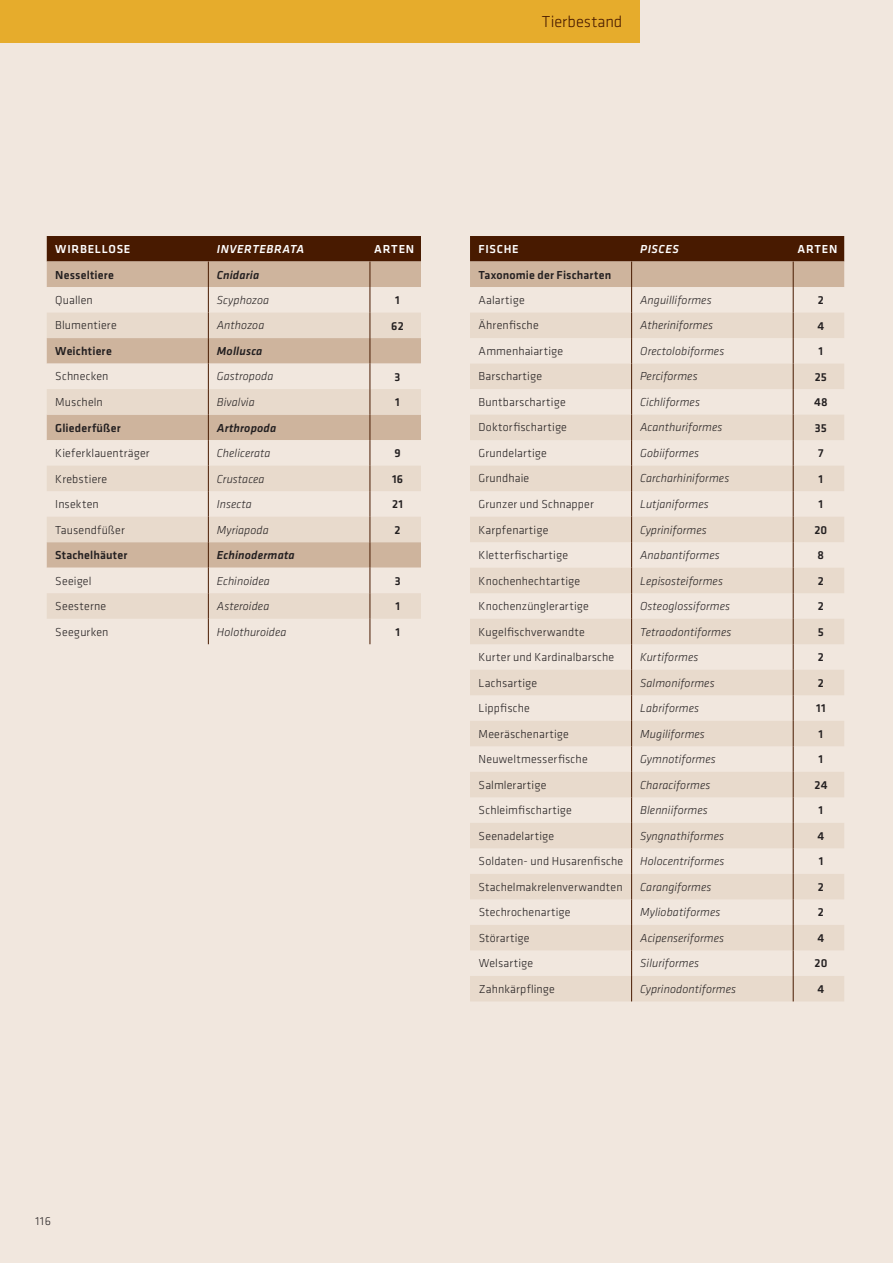
<style>
.page{position:relative;width:893px;height:1263px;background:#f1e7de}
.page>*{position:absolute;margin:0;border:0;box-sizing:border-box;transform-origin:0 0}
.t1{font:300 16.5px "Klavika";color:#481a00}
.t2{font:300 12px "Klavika";letter-spacing:.01em;color:#231f20}
.t3{font:italic 300 12px "Klavika";letter-spacing:.01em;color:#231f20}
.t4{font:500 12px "Klavika";letter-spacing:.015em;color:#231f20}
.t5{font:italic 500 12px "Klavika";letter-spacing:.015em;color:#231f20}
.t6{font:500 12px "Klavika";letter-spacing:.06em;color:#fff}
.t7{font:italic 500 12px "Klavika";letter-spacing:.05em;color:#fff}
</style>
<div class="page">
<svg style="left:470px;top:236px;width:374px;height:765px"></svg>
<svg style="left:47px;top:236px;width:374px;height:408px"></svg>
<div style="left:0;top:0;width:639px;height:43px;background:#e6ac2c"></div>
<h1 class="t1" style="left:542px;top:13px;width:82px">Tierbestand</h1>
<p class="t6" style="left:55px;top:243px;width:77px">WIRBELLOSE</p>
<p class="t7" style="left:217px;top:242px;width:89px">INVERTEBRATA</p>
<p class="t6" style="left:374px;top:243px;width:41px">ARTEN</p>
<p class="t4" style="left:55px;top:268px;width:60px">Nesseltiere</p>
<p class="t5" style="left:217px;top:268px;width:44px">Cnidaria</p>
<p class="t2" style="left:55px;top:294px;width:39px">Quallen</p>
<p class="t3" style="left:217px;top:294px;width:54px">Scyphozoa</p>
<p class="t4" style="left:395px;top:294px;width:6px">1</p>
<p class="t2" style="left:55px;top:319px;width:63px">Blumentiere</p>
<p class="t3" style="left:217px;top:319px;width:49px">Anthozoa</p>
<p class="t4" style="left:391px;top:319px;width:14px">62</p>
<p class="t4" style="left:55px;top:345px;width:58px">Weichtiere</p>
<p class="t5" style="left:217px;top:344px;width:47px">Mollusca</p>
<p class="t2" style="left:55px;top:370px;width:55px">Schnecken</p>
<p class="t3" style="left:217px;top:370px;width:58px">Gastropoda</p>
<p class="t4" style="left:395px;top:370px;width:7px">3</p>
<p class="t2" style="left:55px;top:396px;width:49px">Muscheln</p>
<p class="t3" style="left:217px;top:396px;width:39px">Bivalvia</p>
<p class="t4" style="left:395px;top:396px;width:6px">1</p>
<p class="t4" style="left:55px;top:421px;width:67px">Gliederfüßer</p>
<p class="t5" style="left:217px;top:421px;width:61px">Arthropoda</p>
<p class="t2" style="left:55px;top:447px;width:96px">Kieferklauenträger</p>
<p class="t3" style="left:217px;top:447px;width:55px">Chelicerata</p>
<p class="t4" style="left:394px;top:447px;width:8px">9</p>
<p class="t2" style="left:55px;top:472px;width:54px">Krebstiere</p>
<p class="t3" style="left:217px;top:472px;width:49px">Crustacea</p>
<p class="t4" style="left:392px;top:472px;width:13px">16</p>
<p class="t2" style="left:55px;top:498px;width:45px">Insekten</p>
<p class="t3" style="left:217px;top:498px;width:36px">Insecta</p>
<p class="t4" style="left:392px;top:498px;width:13px">21</p>
<p class="t2" style="left:55px;top:523px;width:71px">Tausendfüßer</p>
<p class="t3" style="left:217px;top:523px;width:53px">Myriapoda</p>
<p class="t4" style="left:395px;top:523px;width:8px">2</p>
<p class="t4" style="left:55px;top:549px;width:74px">Stachelhäuter</p>
<p class="t5" style="left:217px;top:549px;width:79px">Echinodermata</p>
<p class="t2" style="left:55px;top:574px;width:38px">Seeigel</p>
<p class="t3" style="left:217px;top:574px;width:55px">Echinoidea</p>
<p class="t4" style="left:395px;top:574px;width:7px">3</p>
<p class="t2" style="left:55px;top:600px;width:52px">Seesterne</p>
<p class="t3" style="left:217px;top:600px;width:54px">Asteroidea</p>
<p class="t4" style="left:395px;top:600px;width:6px">1</p>
<p class="t2" style="left:55px;top:625px;width:55px">Seegurken</p>
<p class="t3" style="left:217px;top:625px;width:71px">Holothuroidea</p>
<p class="t4" style="left:395px;top:625px;width:6px">1</p>
<p class="t6" style="left:478px;top:243px;width:42px">FISCHE</p>
<p class="t7" style="left:640px;top:242px;width:40px">PISCES</p>
<p class="t6" style="left:797px;top:243px;width:41px">ARTEN</p>
<p class="t4" style="left:478px;top:268px;width:134px">Taxonomie der Fischarten</p>
<p class="t2" style="left:478px;top:294px;width:48px">Aalartige</p>
<p class="t3" style="left:640px;top:294px;width:73px">Anguilliformes</p>
<p class="t4" style="left:818px;top:294px;width:8px">2</p>
<p class="t2" style="left:479px;top:319px;width:62px">Ährenfische</p>
<p class="t3" style="left:640px;top:319px;width:75px">Atheriniformes</p>
<p class="t4" style="left:817px;top:319px;width:8px">4</p>
<p class="t2" style="left:479px;top:345px;width:86px">Ammenhaiartige</p>
<p class="t3" style="left:640px;top:345px;width:86px">Orectolobiformes</p>
<p class="t4" style="left:818px;top:345px;width:6px">1</p>
<p class="t2" style="left:479px;top:370px;width:65px">Barschartige</p>
<p class="t3" style="left:640px;top:370px;width:59px">Perciformes</p>
<p class="t4" style="left:815px;top:370px;width:14px">25</p>
<p class="t2" style="left:479px;top:396px;width:89px">Buntbarschartige</p>
<p class="t3" style="left:640px;top:396px;width:61px">Cichliformes</p>
<p class="t4" style="left:814px;top:396px;width:15px">48</p>
<p class="t2" style="left:479px;top:421px;width:90px">Doktorfischartige</p>
<p class="t3" style="left:640px;top:421px;width:84px">Acanthuriformes</p>
<p class="t4" style="left:815px;top:421px;width:14px">35</p>
<p class="t2" style="left:479px;top:447px;width:70px">Grundelartige</p>
<p class="t3" style="left:640px;top:447px;width:60px">Gobiiformes</p>
<p class="t4" style="left:818px;top:447px;width:7px">7</p>
<p class="t2" style="left:479px;top:472px;width:52px">Grundhaie</p>
<p class="t3" style="left:640px;top:472px;width:91px">Carcharhiniformes</p>
<p class="t4" style="left:819px;top:472px;width:6px">1</p>
<p class="t2" style="left:479px;top:498px;width:117px">Grunzer und Schnapper</p>
<p class="t3" style="left:640px;top:498px;width:70px">Lutjaniformes</p>
<p class="t4" style="left:819px;top:498px;width:6px">1</p>
<p class="t2" style="left:479px;top:523px;width:71px">Karpfenartige</p>
<p class="t3" style="left:640px;top:523px;width:68px">Cypriniformes</p>
<p class="t4" style="left:814px;top:523px;width:14px">20</p>
<p class="t2" style="left:479px;top:549px;width:91px">Kletterfischartige</p>
<p class="t3" style="left:640px;top:549px;width:81px">Anabantiformes</p>
<p class="t4" style="left:818px;top:549px;width:8px">8</p>
<p class="t2" style="left:479px;top:574px;width:103px">Knochenhechtartige</p>
<p class="t3" style="left:640px;top:574px;width:84px">Lepisosteiformes</p>
<p class="t4" style="left:818px;top:574px;width:8px">2</p>
<p class="t2" style="left:479px;top:600px;width:112px">Knochenzünglerartige</p>
<p class="t3" style="left:640px;top:600px;width:91px">Osteoglossiformes</p>
<p class="t4" style="left:818px;top:600px;width:8px">2</p>
<p class="t2" style="left:479px;top:625px;width:108px">Kugelfischverwandte</p>
<p class="t3" style="left:640px;top:625px;width:93px">Tetraodontiformes</p>
<p class="t4" style="left:818px;top:625px;width:8px">5</p>
<p class="t2" style="left:479px;top:651px;width:137px">Kurter und Kardinalbarsche</p>
<p class="t3" style="left:640px;top:651px;width:60px">Kurtiformes</p>
<p class="t4" style="left:818px;top:651px;width:8px">2</p>
<p class="t2" style="left:479px;top:676px;width:60px">Lachsartige</p>
<p class="t3" style="left:640px;top:676px;width:76px">Salmoniformes</p>
<p class="t4" style="left:818px;top:676px;width:8px">2</p>
<p class="t2" style="left:479px;top:702px;width:53px">Lippfische</p>
<p class="t3" style="left:640px;top:702px;width:60px">Labriformes</p>
<p class="t4" style="left:816px;top:702px;width:11px">11</p>
<p class="t2" style="left:479px;top:727px;width:92px">Meeräschenartige</p>
<p class="t3" style="left:640px;top:727px;width:66px">Mugiliformes</p>
<p class="t4" style="left:819px;top:727px;width:6px">1</p>
<p class="t2" style="left:479px;top:753px;width:111px">Neuweltmesserfische</p>
<p class="t3" style="left:640px;top:753px;width:77px">Gymnotiformes</p>
<p class="t4" style="left:819px;top:753px;width:6px">1</p>
<p class="t2" style="left:479px;top:778px;width:69px">Salmlerartige</p>
<p class="t3" style="left:640px;top:778px;width:72px">Characiformes</p>
<p class="t4" style="left:814px;top:778px;width:15px">24</p>
<p class="t2" style="left:479px;top:804px;width:95px">Schleimfischartige</p>
<p class="t3" style="left:640px;top:804px;width:69px">Blenniiformes</p>
<p class="t4" style="left:819px;top:804px;width:6px">1</p>
<p class="t2" style="left:479px;top:829px;width:77px">Seenadelartige</p>
<p class="t3" style="left:640px;top:829px;width:85px">Syngnathiformes</p>
<p class="t4" style="left:818px;top:829px;width:8px">4</p>
<p class="t2" style="left:479px;top:855px;width:146px">Soldaten- und Husarenfische</p>
<p class="t3" style="left:640px;top:855px;width:86px">Holocentriformes</p>
<p class="t4" style="left:819px;top:855px;width:6px">1</p>
<p class="t2" style="left:479px;top:880px;width:145px">Stachelmakrelenverwandten</p>
<p class="t3" style="left:640px;top:880px;width:73px">Carangiformes</p>
<p class="t4" style="left:818px;top:880px;width:8px">2</p>
<p class="t2" style="left:479px;top:906px;width:93px">Stechrochenartige</p>
<p class="t3" style="left:640px;top:906px;width:82px">Myliobatiformes</p>
<p class="t4" style="left:818px;top:906px;width:8px">2</p>
<p class="t2" style="left:479px;top:931px;width:53px">Störartige</p>
<p class="t3" style="left:640px;top:931px;width:85px">Acipenseriformes</p>
<p class="t4" style="left:818px;top:931px;width:8px">4</p>
<p class="t2" style="left:479px;top:957px;width:56px">Welsartige</p>
<p class="t3" style="left:640px;top:957px;width:60px">Siluriformes</p>
<p class="t4" style="left:814px;top:957px;width:14px">20</p>
<p class="t2" style="left:479px;top:982px;width:78px">Zahnkärpflinge</p>
<p class="t3" style="left:640px;top:982px;width:97px">Cyprinodontiformes</p>
<p class="t4" style="left:818px;top:982px;width:8px">4</p>
<p class="t2" style="left:35px;top:1214px;width:17px">116</p>
</div>
